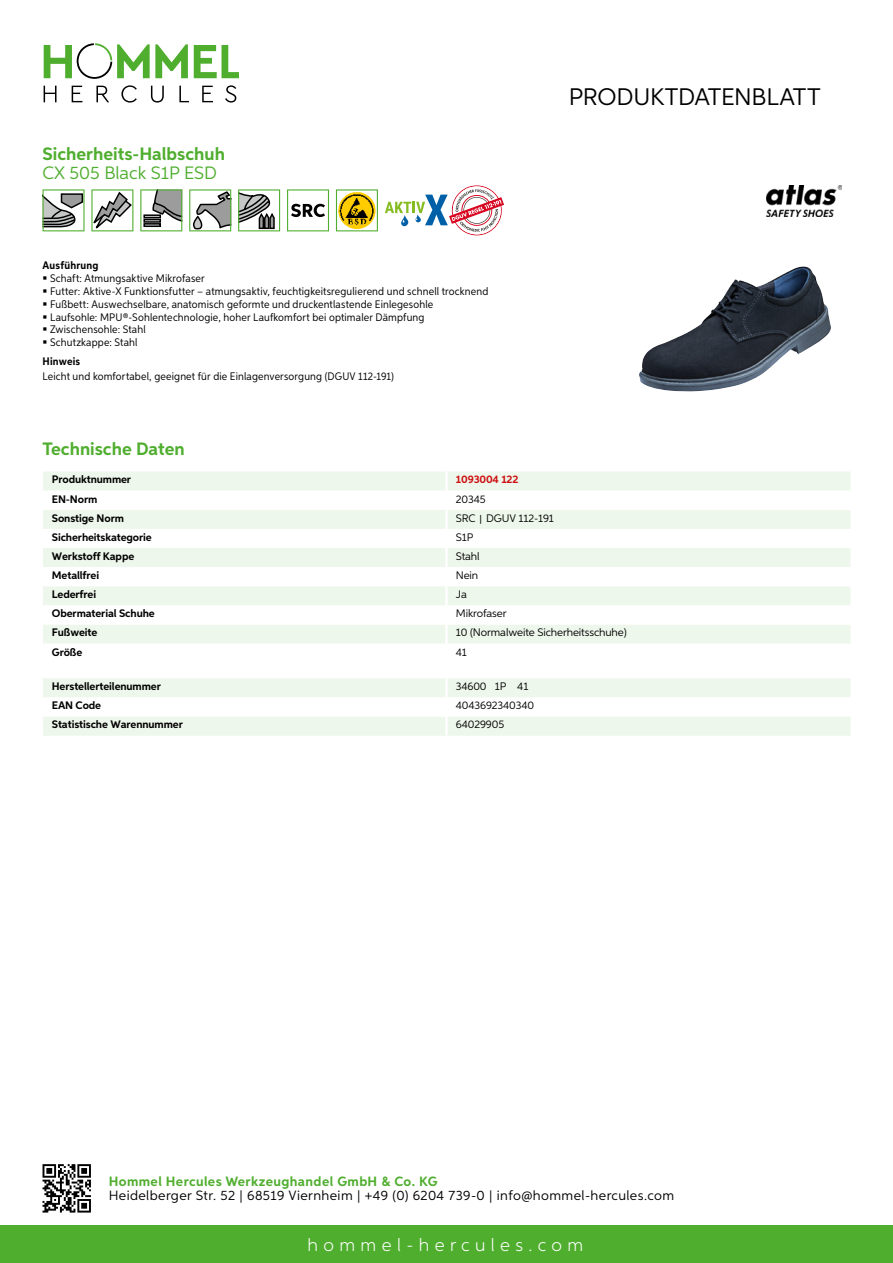
<style>
.page{position:relative;width:893px;height:1263px;background:#fff}
.page>*{position:absolute;margin:0;border:0;box-sizing:border-box;transform-origin:0 0}
.t1{font:24px "Aspira";letter-spacing:-.01em;color:#000}
.t2{font:700 18px "Aspira";color:#50ae2f}
.t3{font:300 18px "Aspira";letter-spacing:.3em;color:#fff}
.t4{font:18px "Aspira";color:#50ae2f}
.t5{font:13.5px "Aspira";letter-spacing:.03em;color:#000}
.t6{font:700 13.5px "Aspira";letter-spacing:.03em;color:#50ae2f}
.t7{font:10.95px/12.8px "Aspira Nar";letter-spacing:.015em;color:#000}
.t8{font:700 10.95px "Aspira";letter-spacing:-.01em;color:#000}
.t9{font:10.95px "Aspira";letter-spacing:-.01em;color:#000}
.t10{font:700 10.95px "Aspira Nar";letter-spacing:.02em;color:#000}
.t11{font:700 10.95px "Aspira";letter-spacing:-.01em;color:#cd1013}
.s1{font-family:"Wuerth Global";font-size:10.5px}
</style>
<div class="page">
<div style="left:0;top:1226px;width:893px;height:37px;background:#50ae2f"></div>
<svg style="left:43px;top:1164px;width:48px;height:48px"></svg>
<svg style="left:194px;top:45px;width:45px;height:33px"></svg>
<svg style="left:44px;top:43px;width:144px;height:36px"></svg>
<svg style="left:44px;top:86px;width:13px;height:16px"></svg>
<svg style="left:72px;top:86px;width:10px;height:16px"></svg>
<svg style="left:96px;top:86px;width:13px;height:16px"></svg>
<svg style="left:121px;top:85px;width:16px;height:18px"></svg>
<svg style="left:151px;top:86px;width:13px;height:17px"></svg>
<svg style="left:179px;top:86px;width:10px;height:16px"></svg>
<svg style="left:202px;top:86px;width:11px;height:16px"></svg>
<svg style="left:225px;top:85px;width:11px;height:18px"></svg>
<div style="left:43px;top:472px;width:807px;height:18px;background:#eef7eb"></div>
<svg style="left:43px;top:510px;width:807px;height:134px;fill:#eef7eb"></svg>
<hr style="left:445px;top:471px;width:3px;height:20px;background:#fff">
<hr style="left:445px;top:510px;width:3px;height:19px;background:#fff">
<hr style="left:445px;top:529px;width:3px;height:19px;background:#fff">
<hr style="left:445px;top:548px;width:3px;height:19px;background:#fff">
<hr style="left:445px;top:567px;width:3px;height:19px;background:#fff">
<hr style="left:445px;top:586px;width:3px;height:19px;background:#fff">
<hr style="left:445px;top:605px;width:3px;height:20px;background:#fff">
<hr style="left:445px;top:625px;width:3px;height:19px;background:#fff">
<svg style="left:43px;top:678px;width:807px;height:58px"></svg>
<hr style="left:445px;top:716px;width:3px;height:20px;background:#fff">
<svg style="left:43px;top:189px;width:90px;height:42px"></svg>
<svg style="left:140px;top:189px;width:42px;height:42px"></svg>
<svg style="left:189px;top:189px;width:42px;height:42px"></svg>
<svg style="left:238px;top:189px;width:42px;height:42px"></svg>
<svg style="left:287px;top:189px;width:42px;height:42px"></svg>
<svg style="left:336px;top:189px;width:42px;height:42px"></svg>
<svg style="left:385px;top:185px;width:119px;height:50px"></svg>
<img style="left:639px;top:266px;width:192px;height:125px">
<img style="left:766px;top:185px;width:76px;height:32px">
<h2 class="t2" style="left:43px;top:142px;width:184px">Sicherheits-Halbschuh</h2>
<h2 class="t4" style="left:43px;top:162px;width:173px">CX 505 Black S1P ESD</h2>
<p class="t10" style="left:43px;top:259px;width:58px">Ausführung</p>
<p class="t7" style="left:50px;top:272px;width:440px">Schaft: Atmungsaktive Mikrofaser<br>Futter: Aktive-X Funktionsfutter – atmungsaktiv, feuchtigkeitsregulierend und schnell trocknend Fußbett: Auswechselbare, anatomisch geformte und druckentlastende Einlegesohle<br>Laufsohle: MPU®-Sohlentechnologie, hoher Laufkomfort bei optimaler Dämpfung Zwischensohle: Stahl<br>Schutzkappe: Stahl</p>
<p class="t10" style="left:43px;top:355px;width:39px">Hinweis</p>
<p class="t7" style="left:43px;top:370px;width:353px">Leicht und komfortabel, geeignet für die Einlagenversorgung (DGUV 112-191)</p>
<h1 class="t1" style="left:569px;top:82px;width:253px">Produktdatenblatt</h1>
<h2 class="t2" style="left:43px;top:437px;width:144px">Technische Daten</h2>
<p class="t8" style="left:52px;top:473px;width:81px">Produktnummer</p>
<p class="t11" style="left:456px;top:473px;width:64px">1093004 122</p>
<p class="t8" style="left:52px;top:492px;width:47px">EN-Norm</p>
<p class="t9" style="left:456px;top:492px;width:31px">20345</p>
<p class="t8" style="left:52px;top:511px;width:74px">Sonstige Norm</p>
<p class="t9" style="left:456px;top:511px;width:100px">SRC <span class="s1">|</span> DGUV 112-191</p>
<p class="t8" style="left:52px;top:530px;width:101px">Sicherheitskategorie</p>
<p class="t9" style="left:456px;top:530px;width:19px">S1P</p>
<p class="t8" style="left:52px;top:549px;width:84px">Werkstoff Kappe</p>
<p class="t9" style="left:456px;top:549px;width:25px">Stahl</p>
<p class="t8" style="left:52px;top:569px;width:49px">Metallfrei</p>
<p class="t9" style="left:456px;top:569px;width:24px">Nein</p>
<p class="t8" style="left:52px;top:588px;width:46px">Lederfrei</p>
<p class="t9" style="left:456px;top:588px;width:13px">Ja</p>
<p class="t8" style="left:52px;top:607px;width:104px">Obermaterial Schuhe</p>
<p class="t9" style="left:456px;top:607px;width:52px">Mikrofaser</p>
<p class="t8" style="left:52px;top:626px;width:47px">Fußweite</p>
<p class="t9" style="left:456px;top:626px;width:172px">10 (N ormalweite Sicherheitsschuhe)</p>
<p class="t8" style="left:52px;top:645px;width:32px">Größe</p>
<p class="t9" style="left:456px;top:645px;width:13px">41</p>
<p class="t8" style="left:52px;top:680px;width:111px">Herstellerteilenummer</p>
<p class="t9" style="left:456px;top:680px;width:74px">34600 1P 41</p>
<p class="t8" style="left:52px;top:699px;width:51px">EAN Code</p>
<p class="t9" style="left:456px;top:699px;width:80px">4043692340340</p>
<p class="t8" style="left:52px;top:718px;width:132px">Statistische Warennummer</p>
<p class="t9" style="left:456px;top:718px;width:50px">64029905</p>
<p class="t6" style="left:109px;top:1172px;width:330px">Hommel Hercules Werkzeughandel GmbH &amp; Co. KG</p>
<p class="t5" style="left:109px;top:1187px;width:567px">Heidelberger Str. 52 | 68519 Viernheim | +49 (0) 6204 739-0 | info@hommel-hercules.com</p>
<h2 class="t3" style="left:307px;top:1234px;width:277px">hommel-hercules.com</h2>
</div>
